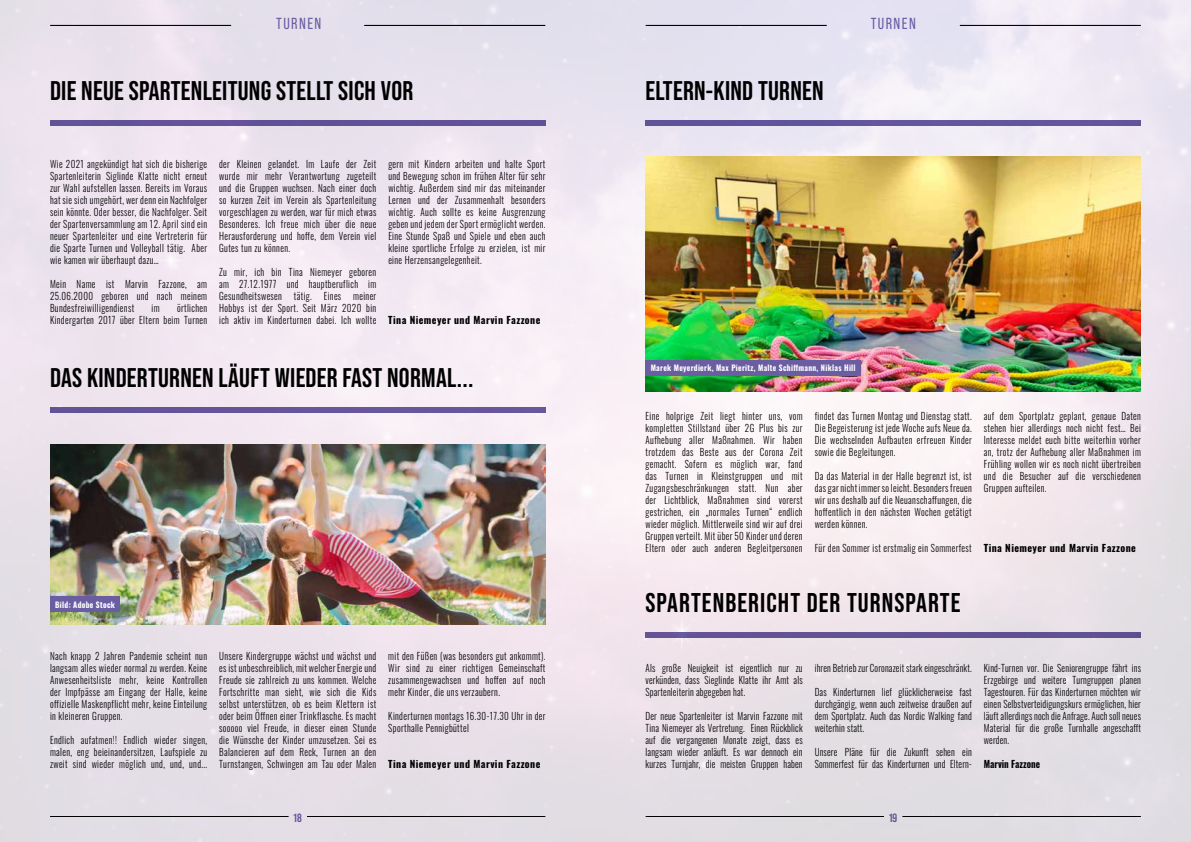
<style>
.page{position:relative;width:1191px;height:842px;background:#fff}
.page>*{position:absolute;margin:0;border:0;box-sizing:border-box;transform-origin:0 0}
.t1{font:700 27px "Bebas Neue Pro";letter-spacing:.01em;color:#000}
.t2{font:27px "Bebas Neue";letter-spacing:.04em;color:#000}
.t3{font:16px "Bebas Neue Pro";letter-spacing:.09em;color:#6a5da2}
.t4{font:700 12px "Bebas Neue Pro";color:#6a5da2}
.t5{font:300 10px/12px "Oswald";letter-spacing:.04em;color:#020203;text-align:justify;scale:.91 1}
.t6{font:300 10px/12px "Oswald";letter-spacing:.02em;color:#020203;scale:.91 1}
.t7{font:700 10px "Oswald";letter-spacing:.04em;color:#000}
.t8{font:700 10px "Oswald";color:#020203;scale:.91 1}
.t9{font:700 8px "Oswald";letter-spacing:.04em;color:#fff;scale:.94 1}
</style>
<div class="page">
<img style="left:0;top:0;width:1191px;height:842px">
<hr style="left:50px;top:25px;width:181px;height:1px;background:#020203">
<hr style="left:364px;top:25px;width:181px;height:1px;background:#020203">
<hr style="left:50px;top:816px;width:238px;height:1px;background:#000">
<hr style="left:307px;top:816px;width:238px;height:1px;background:#020203">
<div style="left:50px;top:120px;width:495px;height:6px;background:#615297"></div>
<div style="left:50px;top:407px;width:495px;height:5px;background:#66559a"></div>
<img style="left:50px;top:444px;width:495px;height:180px">
<hr style="left:960px;top:25px;width:180px;height:1px;background:#020203">
<hr style="left:646px;top:25px;width:180px;height:1px;background:#020203">
<hr style="left:646px;top:816px;width:238px;height:1px;background:#000">
<hr style="left:902px;top:816px;width:238px;height:1px;background:#020203">
<div style="left:645px;top:120px;width:496px;height:6px;background:#63559b"></div>
<img style="left:645px;top:156px;width:496px;height:235px">
<div style="left:645px;top:632px;width:496px;height:6px;background:#625393"></div>
<div style="left:645px;top:360px;width:216px;height:16px;background:#6a5da2"></div>
<div style="left:50px;top:596px;width:69px;height:16px;background:#6a5da2"></div>
<h2 class="t3" style="left:276px;top:15px;width:47px">TURNEN</h2>
<h1 class="t1" style="left:50px;top:76px;width:365px">DIE NEUE SPARTENLEITUNG STELLT SICH VOR</h1>
<h1 class="t1" style="left:645px;top:76px;width:180px">ELTERN-KIND TURNEN</h1>
<h2 class="t3" style="left:870px;top:15px;width:47px">TURNEN</h2>
<p class="t5" style="left:50px;top:157px;width:174px">Wie 2021 angekündigt hat sich die bisherige Spartenleiterin Siglinde Klatte nicht erneut zur Wahl aufstellen lassen. Bereits im Voraus hat sie sich umgehört, wer denn ein Nachfolger sein könnte. Oder besser, die Nachfolger. Seit der Spartenversammlung am 12. April sind ein neuer Spartenleiter und eine Vertreterin für die Sparte Turnen und Volleyball tätig. Aber wie kamen wir überhaupt dazu…</p>
<p class="t5" style="left:50px;top:277px;width:174px">Mein Name ist Marvin Fazzone, am 25.06.2000 geboren und nach meinem Bundesfreiwilligendienst</p>
<p class="t5" style="left:50px;top:301px;width:174px;text-align:right">örtlichen<br>Kindergarten 2017 über Eltern beim Turnen</p>
<p class="t5" style="left:152px;top:301px;width:10px">im</p>
<p class="t5" style="left:219px;top:157px;width:174px">der Kleinen gelandet. Im Laufe der Zeit wurde mir mehr Verantwortung zugeteilt und die Gruppen wuchsen. Nach einer doch so kurzen Zeit im Verein als Spartenleitung vorgeschlagen zu werden, war für mich etwas Besonderes. Ich freue mich über die neue Herausforderung und hoffe, dem Verein viel Gutes tun zu können.</p>
<p class="t5" style="left:219px;top:265px;width:174px">Zu mir, ich bin Tina Niemeyer geboren am 27.12.1977 und hauptberuflich im Gesundheitswesen tätig. Eines meiner Hobbys ist der Sport. Seit März 2020 bin ich aktiv im Kinderturnen dabei. Ich wollte</p>
<p class="t5" style="left:388px;top:157px;width:174px">gern mit Kindern arbeiten und halte Sport und Bewegung schon im frühen Alter für sehr wichtig. Außerdem sind mir das miteinander Lernen und der Zusammenhalt besonders wichtig. Auch sollte es keine Ausgrenzung geben und jedem der Sport ermöglicht werden.<br>Eine Stunde Spaß und Spiele und eben auch kleine sportliche Erfolge zu erzielen, ist mir eine Herzensangelegenheit.</p>
<p class="t7" style="left:388px;top:315px;width:154px">Tina Niemeyer und Marvin Fazzone</p>
<h1 class="t1" style="left:50px;top:362px;width:425px">DAS KINDERTURNEN LÄUFT WIEDER FAST NORMAL...</h1>
<p class="t9" style="left:55px;top:600px;width:65px">Bild: Adobe Stock</p>
<p class="t5" style="left:50px;top:649px;width:174px">Nach knapp 2 Jahren Pandemie scheint nun langsam alles wieder normal zu werden. Keine Anwesenheitsliste mehr, keine Kontrollen der Impfpässe am Eingang der Halle, keine offizielle Maskenpflicht mehr, keine Einteilung in kleineren Gruppen.</p>
<p class="t5" style="left:50px;top:733px;width:174px">Endlich aufatmen!! Endlich wieder singen, malen, eng beieinandersitzen, Laufspiele zu zweit sind wieder möglich und, und, und...</p>
<p class="t5" style="left:219px;top:649px;width:174px">Unsere Kindergruppe wächst und wächst und es ist unbeschreiblich, mit welcher Energie und Freude sie zahlreich zu uns kommen. Welche Fortschritte man sieht, wie sich die Kids selbst unterstützen, ob es beim Klettern ist oder beim Öffnen einer Trinkflasche. Es macht sooooo viel Freude, in dieser einen Stunde die Wünsche der Kinder umzusetzen. Sei es Balancieren auf dem Reck, Turnen an den Turnstangen, Schwingen am Tau oder Malen</p>
<p class="t5" style="left:388px;top:649px;width:174px">mit den Füßen (was besonders gut ankommt).<br>Wir sind zu einer richtigen Gemeinschaft zusammengewachsen und hoffen auf noch mehr Kinder, die uns verzaubern.</p>
<p class="t5" style="left:388px;top:709px;width:174px">Kinderturnen montags 16.30-17.30 Uhr in der<br>Sporthalle Pennigbüttel</p>
<p class="t7" style="left:388px;top:759px;width:154px">Tina Niemeyer und Marvin Fazzone</p>
<p class="t9" style="left:650px;top:364px;width:219px">Marek Meyerdierk, Max Pieritz, Malte Schiffmann, Niklas Hill</p>
<p class="t5" style="left:645px;top:409px;width:174px">Eine holprige Zeit liegt hinter uns, vom kompletten Stillstand über 2G Plus bis zur Aufhebung aller Maßnahmen. Wir haben trotzdem das Beste aus der Corona Zeit gemacht. Sofern es möglich war, fand das Turnen in Kleinstgruppen und mit Zugangsbeschränkungen statt. Nun aber der Lichtblick, Maßnahmen sind vorerst gestrichen, ein „normales Turnen“ endlich wieder möglich. Mittlerweile sind wir auf drei Gruppen verteilt. Mit über 50 Kinder und deren Eltern oder auch anderen Begleitpersonen</p>
<p class="t5" style="left:814px;top:409px;width:174px">findet das Turnen Montag und Dienstag statt.<br>Die Begeisterung ist jede Woche aufs Neue da.<br>Die wechselnden Aufbauten erfreuen Kinder sowie die Begleitungen.</p>
<p class="t5" style="left:814px;top:469px;width:174px">Da das Material in der Halle begrenzt ist, ist das gar nicht immer so leicht. Besonders freuen wir uns deshalb auf die Neuanschaffungen, die hoffentlich in den nächsten Wochen getätigt werden können.</p>
<p class="t5" style="left:814px;top:541px;width:174px">Für den Sommer ist erstmalig ein Sommerfest</p>
<p class="t5" style="left:983px;top:409px;width:174px">auf dem Sportplatz geplant, genaue Daten stehen hier allerdings noch nicht fest… Bei Interesse meldet euch bitte weiterhin vorher an, trotz der Aufhebung aller Maßnahmen im Frühling wollen wir es noch nicht übertreiben und die Besucher auf die verschiedenen Gruppen aufteilen.</p>
<p class="t7" style="left:983px;top:543px;width:154px">Tina Niemeyer und Marvin Fazzone</p>
<h1 class="t2" style="left:645px;top:588px;width:317px">SPARTENBERICHT DER TURNSPARTE</h1>
<p class="t5" style="left:645px;top:661px;width:174px">Als große Neuigkeit ist eigentlich nur zu verkünden, dass Sieglinde Klatte ihr Amt als Spartenleiterin abgegeben hat.</p>
<p class="t5" style="left:645px;top:709px;width:174px">Der neue Spartenleiter ist Marvin Fazzone mit Tina Niemeyer als Vertretung. Einen Rückblick auf die vergangenen Monate zeigt, dass es langsam wieder anläuft. Es war dennoch ein kurzes Turnjahr, die meisten Gruppen haben</p>
<p class="t6" style="left:814px;top:661px;width:174px">ihren Betrieb zur Coronazeit stark eingeschränkt.</p>
<p class="t5" style="left:814px;top:685px;width:174px">Das Kinderturnen lief glücklicherweise fast durchgängig, wenn auch zeitweise draußen auf dem Sportplatz. Auch das Nordic Walking fand weiterhin statt.</p>
<p class="t6" style="left:814px;top:745px;width:174px">Unsere Pläne für die Zukunft sehen ein<br>Sommerfest für das Kinderturnen und Eltern-</p>
<p class="t5" style="left:983px;top:661px;width:174px">Kind-Turnen vor. Die Seniorengruppe fährt ins Erzgebirge und weitere Turngruppen planen Tagestouren. Für das Kinderturnen möchten wir einen Selbstverteidigungskurs ermöglichen, hier läuft allerdings noch die Anfrage. Auch soll neues Material für die große Turnhalle angeschafft werden.</p>
<p class="t8" style="left:983px;top:759px;width:63px">Marvin Fazzone</p>
<p class="t4" style="left:294px;top:811px;width:10px">18</p>
<p class="t4" style="left:889px;top:811px;width:10px">19</p>
</div>
